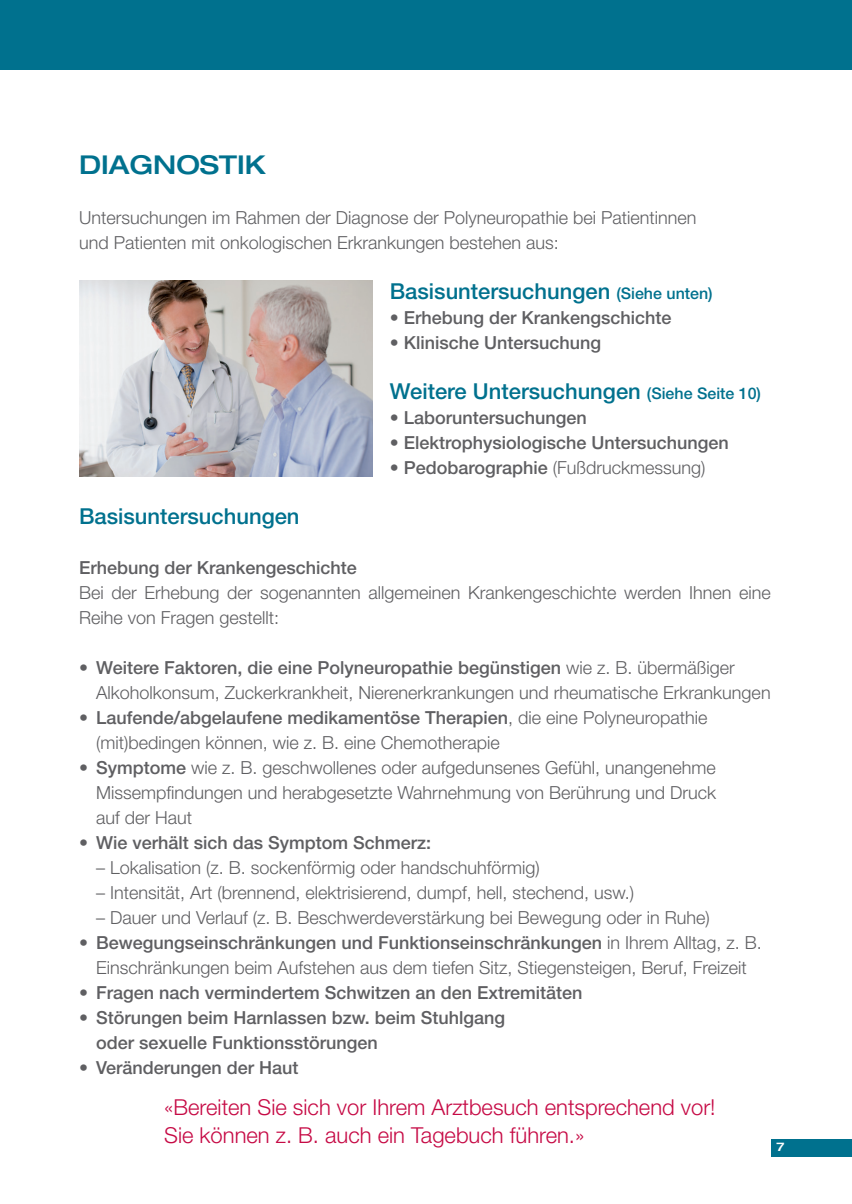
<style>
.page{position:relative;width:852px;height:1204px;background:#fff}
.page>*{position:absolute;margin:0;border:0;box-sizing:border-box;transform-origin:0 0}
.t1{font:500 expanded 26px "Helvetica Neue LT Pro";color:#00718e}
.t2{font:300 22px/28px "Helvetica Neue LT Pro";color:#c60a45}
.t3{font:500 22px "Helvetica Neue LT Pro";color:#00718e}
.t4{font:300 18px/25px "Helvetica Neue LT Pro";color:#5f5f62}
.t5{font:500 18px/25px "Helvetica Neue LT Pro";color:#5f5f62}
.t6{font:500 expanded 12px "Helvetica Neue LT Pro";color:#fff}
.s1{font-size:16px}
.s2{font-weight:500}
.s3{font-weight:300}
</style>
<div class="page">
<div style="left:0;top:0;width:852px;height:70px;background:#00718e"></div>
<div style="left:771px;top:1139px;width:81px;height:17px;background:#00718e"></div>
<img style="left:79px;top:280px;width:294px;height:197px">
<h1 class="t1" style="left:79px;top:149px;width:188px">DIAGNOSTIK</h1>
<p class="t4" style="left:79px;top:205px;width:619px">Untersuchungen im Rahmen der Diagnose der Polyneuropathie bei Patientinnen und Patienten mit onkologischen Erkrankungen bestehen aus:</p>
<p class="t3" style="left:390px;top:278px;width:324px">Basisuntersuchungen <span class="s1">(Siehe unten)</span></p>
<p class="t5" style="left:390px;top:305px;width:283px">• Erhebung der Krankengschichte</p>
<p class="t5" style="left:390px;top:330px;width:213px">• Klinische Untersuchung</p>
<p class="t3" style="left:390px;top:378px;width:373px">Weitere Untersuchungen <span class="s1">(Siehe Seite 10)</span></p>
<p class="t5" style="left:390px;top:405px;width:199px">• Laboruntersuchungen</p>
<p class="t5" style="left:390px;top:430px;width:341px">• Elektrophysiologische Untersuchungen</p>
<p class="t4" style="left:390px;top:455px;width:317px"><span class="s2">• Pedobarographie</span> (Fußdruckmessung)</p>
<p class="t3" style="left:79px;top:503px;width:222px">Basisuntersuchungen</p>
<p class="t5" style="left:79px;top:555px;width:279px">Erhebung der Krankengeschichte</p>
<p class="t4" style="left:79px;top:580px;width:693px">Bei der Erhebung der sogenannten allgemeinen Krankengeschichte werden Ihnen eine<br>Reihe von Fragen gestellt:</p>
<p class="t4" style="left:96px;top:655px;width:676px;text-indent:-17px">• <span class="s2">Weitere Faktoren, die eine Polyneuropathie begünstigen</span> wie z. B. übermäßiger<br>Alkoholkonsum, Zuckerkrankheit, Nierenerkrankungen und rheumatische Erkrankungen</p>
<p class="t4" style="left:96px;top:705px;width:613px;text-indent:-17px">• <span class="s2">Laufende/abgelaufene medikamentöse Therapien</span>, die eine Polyneuropathie (mit)bedingen können, wie z. B. eine Chemotherapie</p>
<p class="t4" style="left:96px;top:755px;width:622px;text-align:justify;text-indent:-17px">• <span class="s2">Symptome</span> wie z. B. geschwollenes oder aufgedunsenes Gefühl, unangenehme Missempfindungen und herabgesetzte Wahrnehmung von Berührung und Druck auf der Haut</p>
<p class="t5" style="left:79px;top:830px;width:354px"><span class="s3">•</span> Wie verhält sich das Symptom Schmerz:</p>
<p class="t4" style="left:96px;top:855px;width:445px">– Lokalisation (z. B. sockenförmig oder handschuhförmig)</p>
<p class="t4" style="left:96px;top:880px;width:540px">– Intensität, Art (brennend, elektrisierend, dumpf, hell, stechend, usw.)</p>
<p class="t4" style="left:96px;top:905px;width:615px">– Dauer und Verlauf (z. B. Beschwerdeverstärkung bei Bewegung oder in Ruhe)</p>
<p class="t4" style="left:79px;top:930px;width:684px;text-align:center">• <span class="s2">Bewegungseinschränkungen und Funktionseinschränkungen</span> in Ihrem Alltag, z. B.<br>Einschränkungen beim Aufstehen aus dem tiefen Sitz, Stiegensteigen, Beruf, Freizeit</p>
<p class="t5" style="left:79px;top:980px;width:505px"><span class="s3">•</span> Fragen nach vermindertem Schwitzen an den Extremitäten</p>
<p class="t5" style="left:96px;top:1005px;width:411px;text-indent:-17px"><span class="s3">•</span> Störungen beim Harnlassen bzw. beim Stuhlgang oder sexuelle Funktionsstörungen</p>
<p class="t5" style="left:79px;top:1055px;width:221px"><span class="s3">•</span> Veränderungen der Haut</p>
<p class="t2" style="left:164px;top:1092px;width:553px">«Bereiten Sie sich vor Ihrem Arztbesuch entsprechend vor!<br>Sie können z. B. auch ein Tagebuch führen.»</p>
<p class="t6" style="left:776px;top:1140px;width:10px">7</p>
</div>
